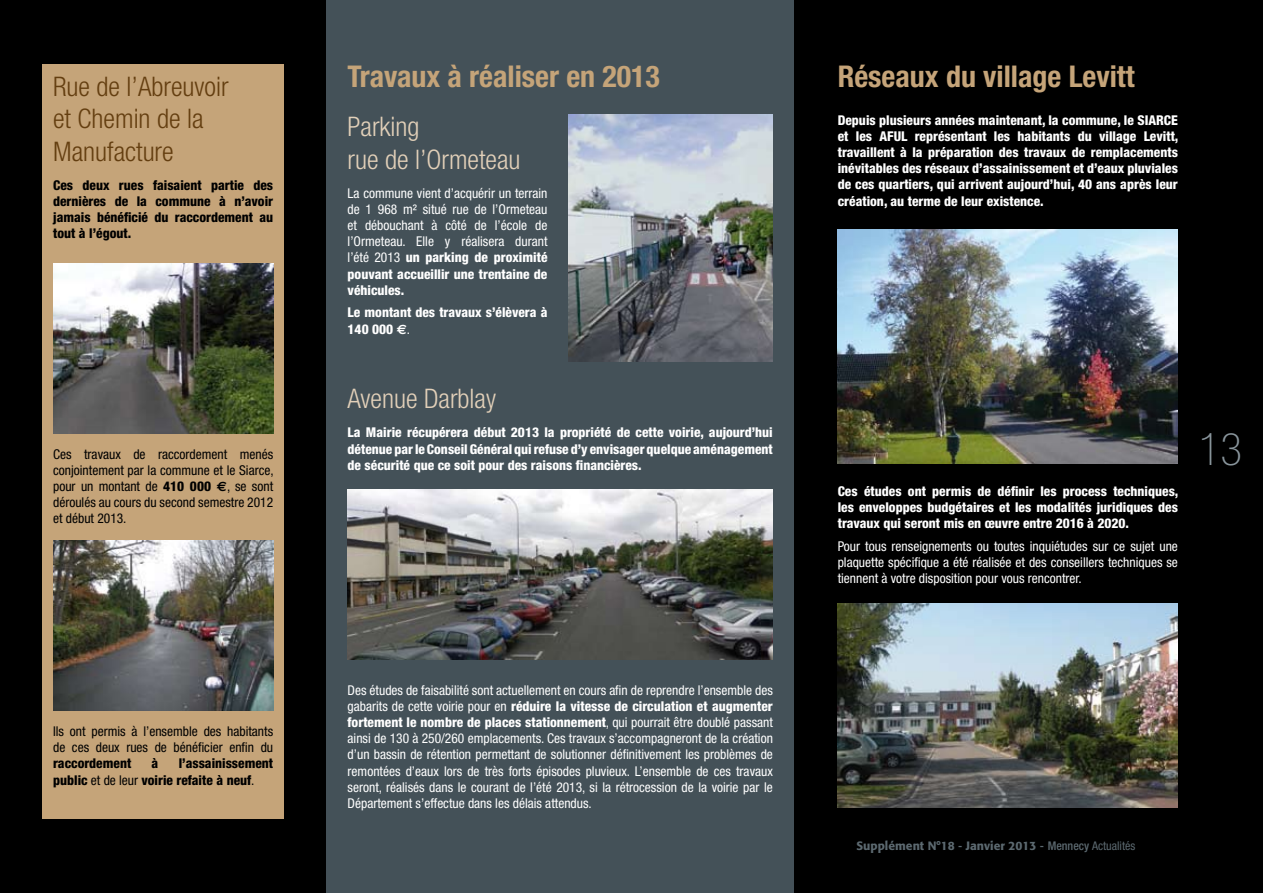
<style>
.page{position:relative;width:1263px;height:893px;background:#000}
.page>*{position:absolute;margin:0;border:0;box-sizing:border-box;transform-origin:0 0}
.t1{font:100 condensed 45px "Helvetica Neue";color:#89959c}
.t2{font:700 condensed 30px "Helvetica Neue";color:#c5a479}
.t3{font:300 condensed 27px/32.4px "Helvetica Neue";color:#643e10}
.t4{font:300 condensed 27px/32.4px "Helvetica Neue";color:#e2d0b9}
.t5{font:condensed 13.5px/16.2px "Helvetica Neue";color:#fff;text-align:justify}
.t6{font:800 condensed 13.5px/16.2px "Helvetica Neue";color:#fff;text-align:justify}
.t7{font:condensed 13.5px/16.2px "Helvetica Neue";color:#000;text-align:justify}
.t8{font:800 condensed 13.5px/16.2px "Helvetica Neue";color:#000;text-align:justify}
.t9{font:500 12px "Formata";color:#5c6970}
.s1{font-weight:800}
.s2{font-family:"Euro Sans";font-weight:700;font-stretch:normal}
.s3{font-weight:400}
.s4{font-family:"Helvetica Neue";font-stretch:condensed}
.s5{font-family:"Helvetica Neue";font-weight:400;font-stretch:condensed}
</style>
<div class="page">
<div style="left:326px;top:0;width:468px;height:893px;background:#445158"></div>
<div style="left:43px;top:64px;width:241px;height:755px;background:#c5a479"></div>
<img style="left:53px;top:264px;width:220px;height:170px">
<img style="left:53px;top:540px;width:220px;height:170px">
<img style="left:569px;top:115px;width:204px;height:246px">
<img style="left:348px;top:489px;width:425px;height:170px">
<img style="left:838px;top:230px;width:340px;height:233px">
<img style="left:838px;top:604px;width:340px;height:204px">
<h3 class="t3" style="left:53px;top:70px;width:177px">Rue de l’Abreuvoir et Chemin de la<br>Manufacture</h3>
<p class="t8" style="left:53px;top:177px;width:222px">Ces deux rues faisaient partie des dernières de la commune à n’avoir jamais bénéficié du raccordement au tout à l’égout.</p>
<p class="t7" style="left:53px;top:446px;width:222px">Ces travaux de raccordement menés conjointement par la commune et le Siarce, pour un montant de <span class="s1">410 000</span> <span class="s2">€</span>, se sont déroulés au cours du second semestre 2012 et début 2013.</p>
<p class="t7" style="left:53px;top:723px;width:222px">Ils ont permis à l’ensemble des habitants de ces deux rues de bénéficier enfin du</p>
<p class="t8" style="left:53px;top:755px;width:80px">raccordement</p>
<p class="t8" style="left:152px;top:755px;width:8px">à</p>
<p class="t8" style="left:53px;top:755px;width:222px;text-indent:126px">l’assainissement public <span class="s3">et de leur</span> voirie refaite à neuf<span class="s3">.</span></p>
<h2 class="t2" style="left:348px;top:58px;width:314px">Travaux à réaliser en 2013</h2>
<h3 class="t4" style="left:348px;top:110px;width:174px">Parking<br>rue de l’Ormeteau</h3>
<p class="t5" style="left:348px;top:185px;width:201px">La commune vient d’acquérir un terrain de 1 968 m² situé rue de l’Ormeteau et débouchant à côté de l’école de l’Ormeteau. Elle y réalisera durant l’été 2013 <span class="s1">un parking de proximité pouvant accueillir une trentaine de véhicules.</span></p>
<p class="t6" style="left:348px;top:304px;width:201px">Le montant des travaux s’élèvera à<br>140 000 <span class="s2">€</span><span class="s3">.</span></p>
<h3 class="t4" style="left:348px;top:382px;width:150px">Avenue Darblay</h3>
<p class="t6" style="left:348px;top:424px;width:427px">La Mairie récupérera début 2013 la propriété de cette voirie, aujourd’hui détenue par le Conseil Général qui refuse d’y envisager quelque aménagement de sécurité que ce soit pour des raisons financières.</p>
<p class="t5" style="left:348px;top:682px;width:427px">Des études de faisabilité sont actuellement en cours afin de reprendre l’ensemble des gabarits de cette voirie pour en <span class="s1">réduire la vitesse de circulation et augmenter fortement le nombre de places stationnement</span>, qui pourrait être doublé passant ainsi de 130 à 250/260 emplacements. Ces travaux s’accompagneront de la création d’un bassin de rétention permettant de solutionner définitivement les problèmes de remontées d’eaux lors de très forts épisodes pluvieux. L’ensemble de ces travaux seront, réalisés dans le courant de l’été 2013, si la rétrocession de la voirie par le Département s’effectue dans les délais attendus.</p>
<h2 class="t2" style="left:838px;top:58px;width:298px">Réseaux du village Levitt</h2>
<p class="t6" style="left:838px;top:111px;width:342px">Depuis plusieurs années maintenant, la commune, le SIARCE et les AFUL représentant les habitants du village Levitt, travaillent à la préparation des travaux de remplacements inévitables des réseaux d’assainissement et d’eaux pluviales de ces quartiers, qui arrivent aujourd’hui, 40 ans après leur création, au terme de leur existence.</p>
<p class="t6" style="left:838px;top:483px;width:342px">Ces études ont permis de définir les process techniques, les enveloppes budgétaires et les modalités juridiques des travaux qui seront mis en œuvre entre 2016 à 2020.</p>
<p class="t5" style="left:838px;top:538px;width:342px">Pour tous renseignements ou toutes inquiétudes sur ce sujet une plaquette spécifique a été réalisée et des conseillers techniques se tiennent à votre disposition pour vous rencontrer.</p>
<h1 class="t1" style="left:1199px;top:424px;width:45px">13</h1>
<p class="t9" style="left:856px;top:839px;width:280px">Supplément N°18 <span class="s4">-</span> Janvier 2013 <span class="s4">- Mennecy</span> <span class="s5">Actualités</span></p>
</div>
